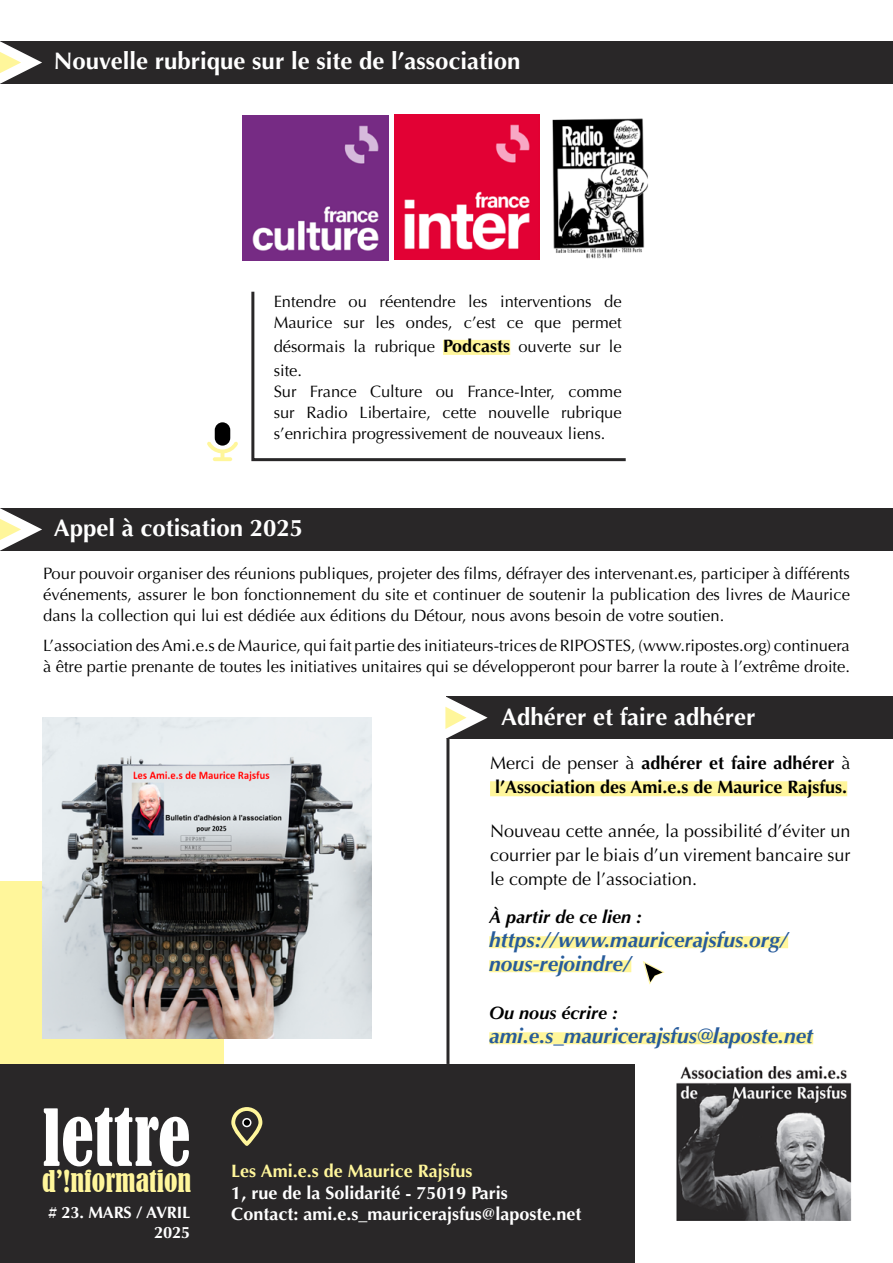
<style>
.page{position:relative;width:893px;height:1263px;background:#fff}
.page>*{position:absolute;margin:0;border:0;box-sizing:border-box;transform-origin:0 0}
.t1{font:condensed 73.05px "Bernard";color:#fff}
.t2{font:condensed 28.05px "Bernard";color:#fff69b}
.t3{font:700 24px "Optima";color:#fff}
.t4{font:italic 700 21px/24px "Optima";color:#275b9b}
.t5{font:18px/24px "Optima";color:#000;text-align:justify}
.t6{font:700 18px/24px "Optima";color:#000}
.t7{font:700 18px/21.6px "Optima";color:#fff}
.t8{font:italic 700 18px "Optima";color:#000}
.t9{font:700 18px "Optima";color:#fff69b}
.t10{font:16.5px/21px "Optima";color:#000}
.t11{font:700 16.5px/19.8px "Optima";letter-spacing:-.01em;color:#fff;text-align:right}
.s1{font-weight:700;font-size:18px}
.s2{font-weight:400}
</style>
<div class="page">
<div style="left:0;top:508px;width:893px;height:43px;background:#292728"></div>
<div style="left:0;top:41px;width:893px;height:43px;background:#292728"></div>
<svg style="left:0;top:508px;width:42px;height:43px"></svg>
<svg style="left:0;top:41px;width:42px;height:43px"></svg>
<div style="left:0;top:881px;width:223px;height:183px;background:#fff69b"></div>
<div style="left:446px;top:696px;width:447px;height:43px;background:#292728"></div>
<svg style="left:445px;top:696px;width:43px;height:43px"></svg>
<div style="left:490px;top:781px;width:357px;height:15px;background:#fff69b"></div>
<hr style="left:446px;top:739px;width:3px;height:325px;background:#292728">
<svg style="left:643px;top:961px;width:22px;height:23px"></svg>
<img style="left:43px;top:718px;width:329px;height:320px">
<div style="left:489px;top:936px;width:299px;height:12px;background:#fff69b"></div>
<div style="left:489px;top:960px;width:142px;height:12px;background:#fff69b"></div>
<div style="left:489px;top:1032px;width:324px;height:12px;background:#fff69b"></div>
<img style="left:677px;top:1066px;width:175px;height:154px">
<div style="left:0;top:1064px;width:634px;height:199px;background:#292728"></div>
<svg style="left:231px;top:1107px;width:31px;height:39px"></svg>
<div style="left:243px;top:1119px;width:8px;height:7px;background:#000;border-radius:50%"></div>
<div style="left:242px;top:1118px;width:9px;height:9px;border:2px solid #fff;border-radius:50%"></div>
<svg style="left:251px;top:291px;width:375px;height:171px"></svg>
<img style="left:243px;top:115px;width:145px;height:145px">
<img style="left:394px;top:114px;width:146px;height:146px">
<img style="left:552px;top:118px;width:97px;height:141px">
<div style="left:215px;top:422px;width:15px;height:24px;background:#000;border-radius:8px"></div>
<svg style="left:207px;top:441px;width:31px;height:20px"></svg>
<h3 class="t3" style="left:54px;top:47px;width:468px">Nouvelle rubrique sur le site de l’association</h3>
<p class="t10" style="left:274px;top:291px;width:349px">Entendre ou réentendre les interventions de<br>Maurice sur les ondes, c’est ce que permet</p>
<p class="t10" style="left:274px;top:334px;width:349px;line-height:24px">désormais la rubrique <span class="s1">Podcasts</span> ouverte sur le site.</p>
<p class="t10" style="left:274px;top:381px;width:349px;text-align:justify">Sur France Culture ou France-Inter, comme sur Radio Libertaire, cette nouvelle rubrique s’enrichira progressivement de nouveaux liens.</p>
<h3 class="t3" style="left:54px;top:514px;width:251px">Appel à cotisation 2025</h3>
<p class="t10" style="left:43px;top:563px;width:808px;text-align:justify">Pour pouvoir organiser des réunions publiques, projeter des films, défrayer des intervenant.es, participer à différents événements, assurer le bon fonctionnement du site et continuer de soutenir la publication des livres de Maurice dans la collection qui lui est dédiée aux éditions du Détour, nous avons besoin de votre soutien.</p>
<p class="t10" style="left:43px;top:635px;width:808px">L’association des Ami.e.s de Maurice, qui fait partie des initiateurs-trices de RIPOSTES, (www.ripostes.org) continuera à être partie prenante de toutes les initiatives unitaires qui se développeront pour barrer la route à l’extrême droite.</p>
<h3 class="t3" style="left:501px;top:702px;width:256px">Adhérer et faire adhérer</h3>
<p class="t6" style="left:490px;top:751px;width:362px"><span class="s2">Merci de penser à</span> adhérer et faire adhérer <span class="s2">à </span>l’Association des Ami.e.s de Maurice Rajsfus.</p>
<p class="t5" style="left:490px;top:819px;width:362px">Nouveau cette année, la possibilité d’éviter un courrier par le biais d’un virement bancaire sur le compte de l’association.</p>
<p class="t8" style="left:489px;top:906px;width:154px">À partir de ce lien :</p>
<p class="t4" style="left:489px;top:928px;width:300px">https://www.mauricerajsfus.org/ nous-rejoindre/</p>
<p class="t8" style="left:489px;top:1002px;width:130px">Ou nous écrire :</p>
<p class="t4" style="left:489px;top:1024px;width:325px">ami.e.s_mauricerajsfus@laposte.net</p>
<h1 class="t1" style="left:42px;top:1095px;width:150px">lettre</h1>
<h2 class="t2" style="left:42px;top:1165px;width:151px">d’!nformation</h2>
<p class="t11" style="left:48px;top:1203px;width:144px"># 23. MARS / AVRIL<br>2025</p>
<p class="t9" style="left:231px;top:1160px;width:243px">Les Ami.e.s de Maurice Rajsfus</p>
<p class="t7" style="left:231px;top:1182px;width:352px">1, rue de la Solidarité - 75019 Paris<br>Contact: ami.e.s_mauricerajsfus@laposte.net</p>
</div>
